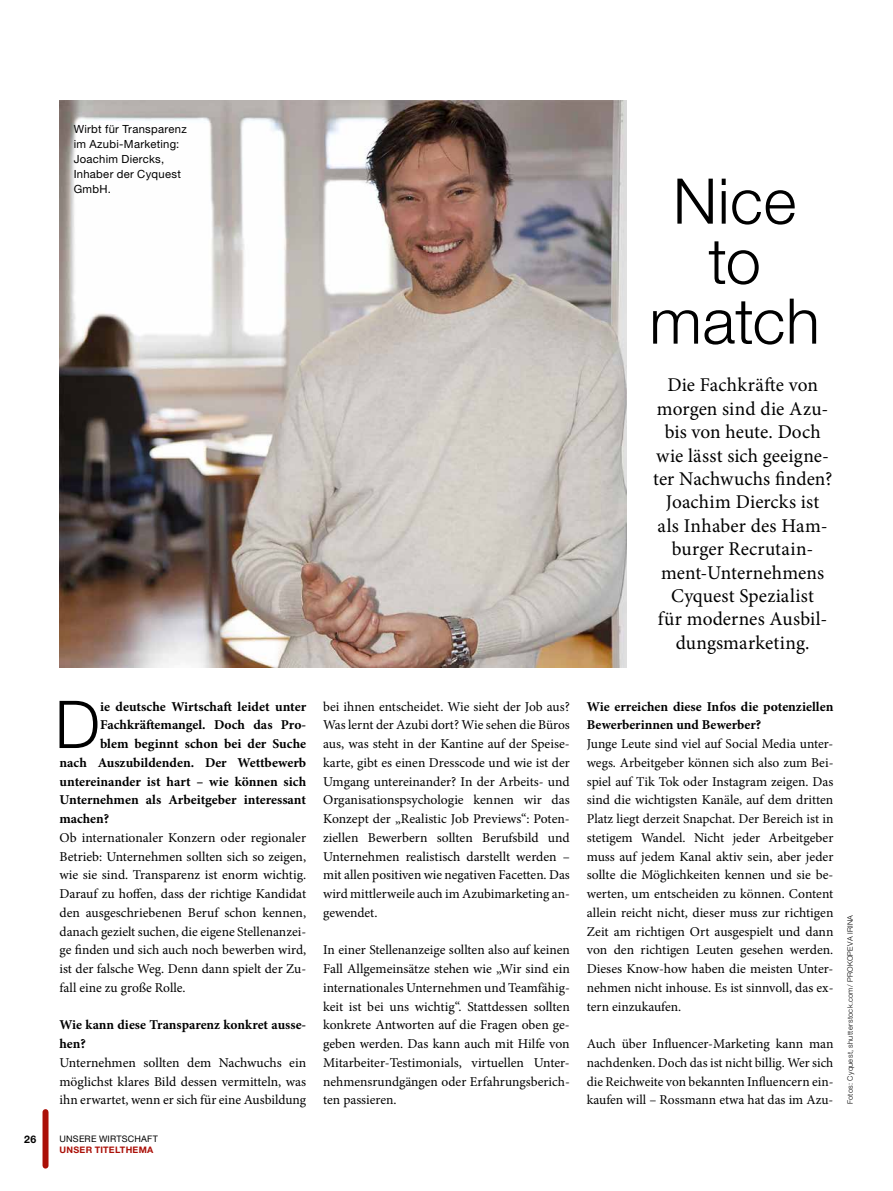
<style>
.page{position:relative;width:893px;height:1191px;background:#fff}
.page>*{position:absolute;margin:0;border:0;box-sizing:border-box;transform-origin:0 0}
.t1{font:300 66px "Helvetica Neue LT Std";color:#000}
.t2{font:300 63px/60px "Helvetica Neue LT Std";letter-spacing:.01em;color:#000;text-align:center}
.t3{font:19.5px/23.4px "Minion Pro";letter-spacing:.005em;color:#000;text-align:center}
.t4{font:13.5px/18.8px "Minion Pro";color:#000;text-align:justify}
.t5{font:700 13.5px/18.8px "Minion Pro";color:#000}
.t6{font:11.25px/15px "Helvetica Neue LT Std";letter-spacing:.025em;color:#000}
.t7{font:700 10.5px "Helvetica Neue LT Std";color:#000}
.t8{font:9px "Helvetica Neue LT Std";letter-spacing:.025em;color:#000}
.t9{font:700 9px "Helvetica Neue LT Std";letter-spacing:.03em;color:#ab1008}
.t10{font:300 7.5px "Helvetica Neue LT Std";letter-spacing:.045em;color:#000}
</style>
<div class="page">
<img style="left:60px;top:101px;width:567px;height:567px">
<div style="left:43px;top:1112px;width:6px;height:53px;background:#ab1008"></div>
<p class="t7" style="left:24px;top:1133px;width:14px">26</p>
<p class="t6" style="left:74px;top:121px;width:115px">Wirbt für Transparenz im Azubi-Marketing:<br>Joachim Diercks,<br>Inhaber der Cyquest<br>GmbH.</p>
<h2 class="t2" style="left:649px;top:170px;width:172px">Nice to match</h2>
<p class="t3" style="left:653px;top:373px;width:181px">Die Fachkräfte von morgen sind die Azu&shy;bis von heute. Doch wie lässt sich geeigne&shy;ter Nachwuchs finden?<br>Joachim Diercks ist als Inhaber des Ham&shy;burger Recrutain&shy;ment-Unternehmens<br>Cyquest Spezialist<br>für modernes Ausbil&shy;dungsmarketing.</p>
<h1 class="t1" style="left:55px;top:684px;width:47px">D</h1>
<p class="t5" style="left:100px;top:696px;width:208px">ie deutsche Wirtschaft leidet unter</p>
<p class="t5" style="left:100px;top:715px;width:208px">Fachkräftemangel. Doch das Pro-</p>
<p class="t5" style="left:100px;top:734px;width:208px">blem beginnt schon bei der Suche</p>
<p class="t5" style="left:60px;top:753px;width:248px">nach Auszubildenden. Der Wettbewerb</p>
<p class="t5" style="left:60px;top:771px;width:248px">untereinander ist hart – wie können sich</p>
<p class="t5" style="left:60px;top:790px;width:248px">Unternehmen als Arbeitgeber interessant</p>
<p class="t5" style="left:60px;top:809px;width:51px">machen?</p>
<p class="t4" style="left:60px;top:828px;width:248px">Ob internationaler Konzern oder regionaler Betrieb: Unternehmen sollten sich so zeigen, wie sie sind. Transparenz ist enorm wichtig.<br>Darauf zu hoffen, dass der richtige Kandidat den ausgeschriebenen Beruf schon kennen, danach gezielt suchen, die eigene Stellenanzei&shy;ge finden und sich auch noch bewerben wird, ist der falsche Weg. Denn dann spielt der Zu&shy;fall eine zu große Rolle.</p>
<p class="t5" style="left:60px;top:1015px;width:248px">Wie kann diese Transparenz konkret ausse&shy;hen?</p>
<p class="t4" style="left:60px;top:1053px;width:248px">Unternehmen sollten dem Nachwuchs ein möglichst klares Bild dessen vermitteln, was ihn erwartet, wenn er sich für eine Ausbildung</p>
<p class="t8" style="left:60px;top:1133px;width:100px">UNSERE WIRTSCHAFT</p>
<p class="t9" style="left:60px;top:1144px;width:95px">UNSER TITELTHEMA</p>
<p class="t4" style="left:323px;top:697px;width:248px">bei ihnen entscheidet. Wie sieht der Job aus?<br>Was lernt der Azubi dort? Wie sehen die Büros aus, was steht in der Kantine auf der Speise&shy;karte, gibt es einen Dresscode und wie ist der Umgang untereinander? In der Arbeits- und Organisationspsychologie kennen wir das Konzept der „Realistic Job Previews“: Poten&shy;ziellen Bewerbern sollten Berufsbild und Unternehmen realistisch darstellt werden – mit allen positiven wie negativen Facetten. Das wird mittlerweile auch im Azubimarketing an&shy;gewendet.</p>
<p class="t4" style="left:323px;top:940px;width:248px">In einer Stellenanzeige sollten also auf keinen Fall Allgemeinsätze stehen wie „Wir sind ein internationales Unternehmen und Teamfähig&shy;keit ist bei uns wichtig“. Stattdessen sollten konkrete Antworten auf die Fragen oben ge&shy;geben werden. Das kann auch mit Hilfe von Mitarbeiter-Testimonials, virtuellen Unter&shy;nehmensrundgängen oder Erfahrungsberich&shy;ten passieren.</p>
<p class="t5" style="left:587px;top:696px;width:248px">Wie erreichen diese Infos die potenziellen<br>Bewerberinnen und Bewerber?</p>
<p class="t4" style="left:587px;top:734px;width:248px">Junge Leute sind viel auf Social Media unter&shy;wegs. Arbeitgeber können sich also zum Bei&shy;spiel auf Tik Tok oder Instagram zeigen. Das sind die wichtigsten Kanäle, auf dem dritten Platz liegt derzeit Snapchat. Der Bereich ist in stetigem Wandel. Nicht jeder Arbeitgeber muss auf jedem Kanal aktiv sein, aber jeder sollte die Möglichkeiten kennen und sie be&shy;werten, um entscheiden zu können. Content allein reicht nicht, dieser muss zur richtigen Zeit am richtigen Ort ausgespielt und dann von den richtigen Leuten gesehen werden.<br>Dieses Know-how haben die meisten Unter&shy;nehmen nicht inhouse. Es ist sinnvoll, das ex&shy;tern einzukaufen.</p>
<p class="t4" style="left:587px;top:1034px;width:248px">Auch über Influencer-Marketing kann man nachdenken. Doch das ist nicht billig. Wer sich die Reichweite von bekannten Influencern ein&shy;kaufen will – Rossmann etwa hat das im Azu-</p>
<p class="t10" style="left:846px;top:1104px;width:191px;rotate:-90deg">Fotos: Cyquest, shutterstock.com/ PROKOPEVA IRINA</p>
</div>
